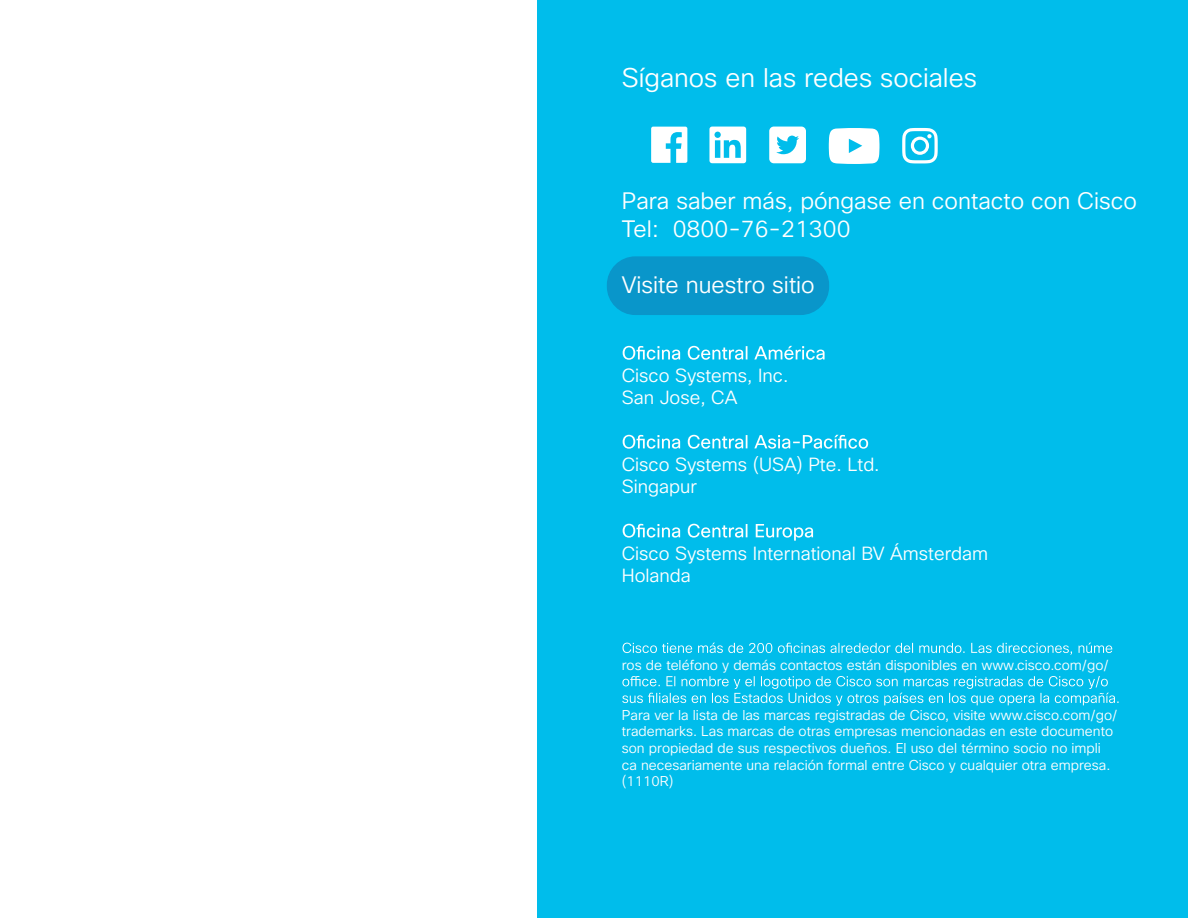
<style>
.page{position:relative;width:1188px;height:918px;background:#fff}
.page>*{position:absolute;margin:0;border:0;box-sizing:border-box;transform-origin:0 0}
.t1{font:300 26.25px "Cisco Sans";color:#fff}
.t2{font:300 23.1px/27.8px "Cisco Sans";color:#fff}
.t3{font:300 18.6px/22.2px "Cisco Sans";color:#fff}
.t4{font:300 13.95px/16.6px "Cisco Sans";color:#fff}
</style>
<div class="page">
<div style="left:537px;top:0;width:650px;height:917px;background:#00bdeb"></div>
<svg style="left:623px;top:346px;width:202px;height:14px"></svg>
<svg style="left:623px;top:435px;width:245px;height:14px"></svg>
<svg style="left:623px;top:524px;width:190px;height:17px"></svg>
<svg style="left:622px;top:643px;width:490px;height:12px"></svg>
<svg style="left:622px;top:676px;width:497px;height:30px"></svg>
<svg style="left:829px;top:128px;width:51px;height:36px;background:#e2f7fc"></svg>
<svg style="left:651px;top:127px;width:36px;height:36px"></svg>
<svg style="left:709px;top:127px;width:37px;height:36px"></svg>
<svg style="left:902px;top:128px;width:36px;height:35px"></svg>
<svg style="left:769px;top:127px;width:37px;height:36px"></svg>
<div style="left:607px;top:256px;width:222px;height:59px;background:#0996ca;border-radius:28px"></div>
<h1 class="t1" style="left:622px;top:61px;width:357px">Síganos en las redes sociales</h1>
<h2 class="t2" style="left:622px;top:188px;width:517px">Para saber más, póngase en contacto con Cisco<br>Tel: 0800-76-21300</h2>
<h2 class="t2" style="left:622px;top:272px;width:194px">Visite nuestro sitio</h2>
<h3 class="t3" style="left:622px;top:365px;width:168px">Cisco Systems, Inc.<br>San Jose, CA</h3>
<h3 class="t3" style="left:622px;top:454px;width:259px">Cisco Systems (USA) Pte. Ltd.<br>Singapur</h3>
<h3 class="t3" style="left:622px;top:543px;width:368px">Cisco Systems International BV Ámsterdam<br>Holanda</h3>
<p class="t4" style="left:622px;top:657px;width:488px">ros de teléfono y demás contactos están disponibles en www.cisco.com/go/</p>
<p class="t4" style="left:622px;top:707px;width:497px">Para ver la lista de las marcas registradas de Cisco, visite www.cisco.com/go/ trademarks. Las marcas de otras empresas mencionadas en este documento son propiedad de sus respectivos dueños. El uso del término socio no impli ca necesariamente una relación formal entre Cisco y cualquier otra empresa. (1110R)</p>
</div>
